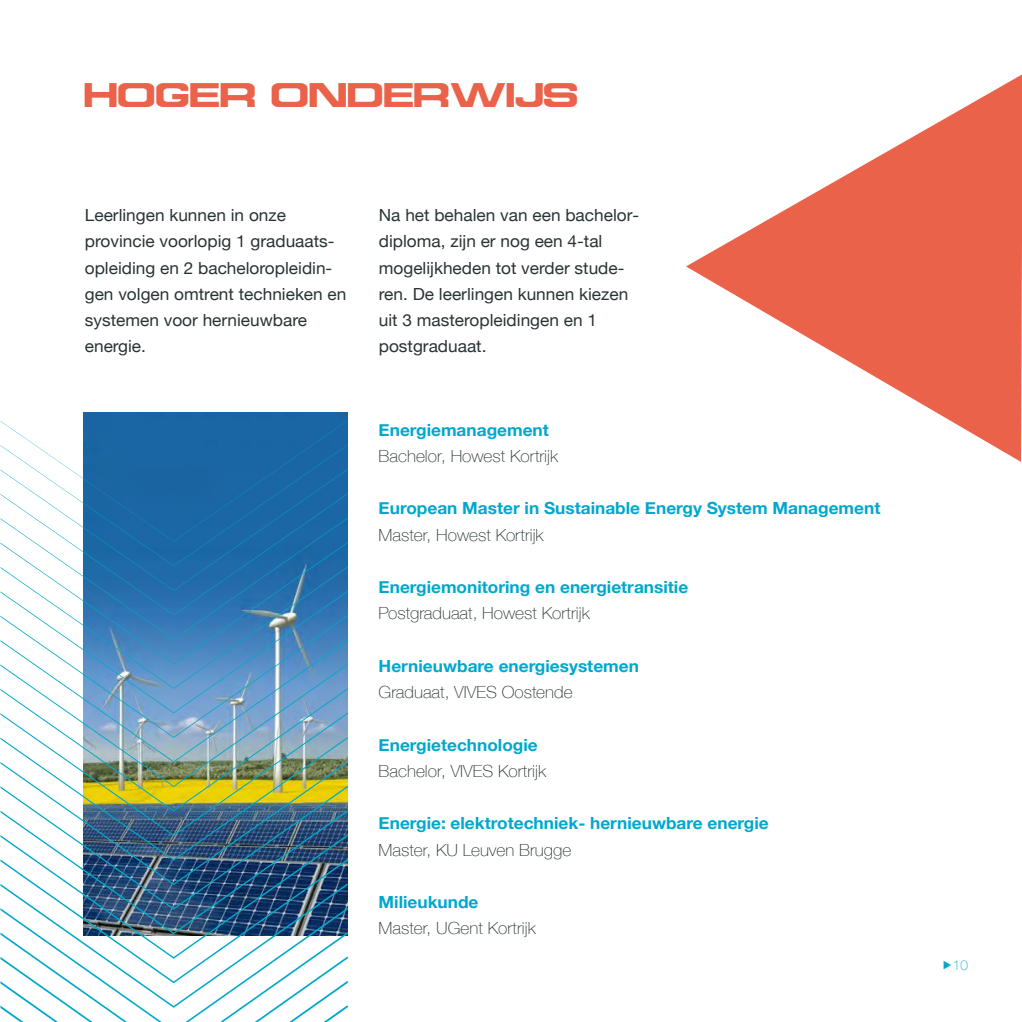
<style>
.page{position:relative;width:1022px;height:1022px;background:#fff}
.page>*{position:absolute;margin:0;border:0;box-sizing:border-box;transform-origin:0 0}
.t1{font:33.25px "Grammara";letter-spacing:-.035em;color:#e96249;scale:1.09 1}
.t2{font:16.8px/26.2px "Helvetica Neue";color:#293336}
.t3{font:700 16.8px "Helvetica Neue";color:#00a8cc}
.t4{font:100 16.8px "Helvetica Neue";color:#293336}
.t5{font:100 13.65px "Helvetica Neue";color:#00a9cc}
</style>
<div class="page">
<svg style="left:686px;top:74px;width:336px;height:388px"></svg>
<svg style="left:0;top:420px;width:348px;height:25px;fill:#1a66a4"></svg>
<svg style="left:0;top:445px;width:348px;height:24px;fill:#1a66a4"></svg>
<svg style="left:0;top:469px;width:348px;height:24px;fill:#1b67a5"></svg>
<svg style="left:0;top:493px;width:348px;height:25px;fill:#1b67a5"></svg>
<svg style="left:0;top:518px;width:348px;height:24px;fill:#1c68a6"></svg>
<svg style="left:0;top:542px;width:348px;height:24px;fill:#1c69a6"></svg>
<svg style="left:0;top:566px;width:348px;height:25px;fill:#236baa"></svg>
<svg style="left:0;top:591px;width:348px;height:24px;fill:#2d72b2"></svg>
<svg style="left:0;top:615px;width:348px;height:25px;fill:#3e7eb9"></svg>
<svg style="left:0;top:640px;width:348px;height:24px"></svg>
<svg style="left:0;top:664px;width:348px;height:24px"></svg>
<svg style="left:0;top:688px;width:348px;height:25px;fill:#78a1d1"></svg>
<svg style="left:0;top:713px;width:348px;height:24px"></svg>
<svg style="left:0;top:737px;width:348px;height:24px"></svg>
<img style="left:0;top:761px;width:348px;height:25px">
<img style="left:0;top:786px;width:348px;height:24px">
<svg style="left:0;top:810px;width:348px;height:25px"></svg>
<img style="left:0;top:835px;width:348px;height:24px">
<img style="left:0;top:859px;width:348px;height:24px">
<img style="left:0;top:883px;width:348px;height:25px">
<svg style="left:0;top:908px;width:348px;height:114px"></svg>
<h1 class="t1" style="left:85px;top:80px;width:456px">HOGER ONDERWIJS</h1>
<p class="t2" style="left:85px;top:202px;width:263px">Leerlingen kunnen in onze provincie voorlopig 1 graduaats&shy;opleiding en 2 bacheloropleidin&shy;gen volgen omtrent technieken en systemen voor hernieuwbare energie.</p>
<p class="t2" style="left:379px;top:202px;width:262px">Na het behalen van een bachelor&shy;diploma, zijn er nog een 4-tal mogelijkheden tot verder stude&shy;ren. De leerlingen kunnen kiezen uit 3 masteropleidingen en 1 postgraduaat.</p>
<p class="t3" style="left:379px;top:419px;width:172px">Energiemanagement</p>
<p class="t4" style="left:379px;top:446px;width:181px">Bachelor, Howest Kortrijk</p>
<p class="t3" style="left:379px;top:498px;width:503px">European Master in Sustainable Energy System Management</p>
<p class="t4" style="left:379px;top:524px;width:166px">Master, Howest Kortrijk</p>
<p class="t3" style="left:379px;top:577px;width:311px">Energiemonitoring en energietransitie</p>
<p class="t4" style="left:379px;top:603px;width:213px">Postgraduaat, Howest Kortrijk</p>
<p class="t3" style="left:379px;top:656px;width:262px">Hernieuwbare energiesystemen</p>
<p class="t4" style="left:379px;top:682px;width:196px">Graduaat, VIVES Oostende</p>
<p class="t3" style="left:379px;top:734px;width:161px">Energietechnologie</p>
<p class="t4" style="left:379px;top:761px;width:169px">Bachelor, VIVES Kortrijk</p>
<p class="t3" style="left:379px;top:813px;width:392px">Energie: elektrotechniek- hernieuwbare energie</p>
<p class="t4" style="left:379px;top:839px;width:194px">Master, KU Leuven Brugge</p>
<p class="t3" style="left:379px;top:892px;width:101px">Milieukunde</p>
<p class="t4" style="left:379px;top:918px;width:159px">Master, UGent Kortrijk</p>
<p class="t5" style="left:953px;top:956px;width:17px">10</p>
</div>
